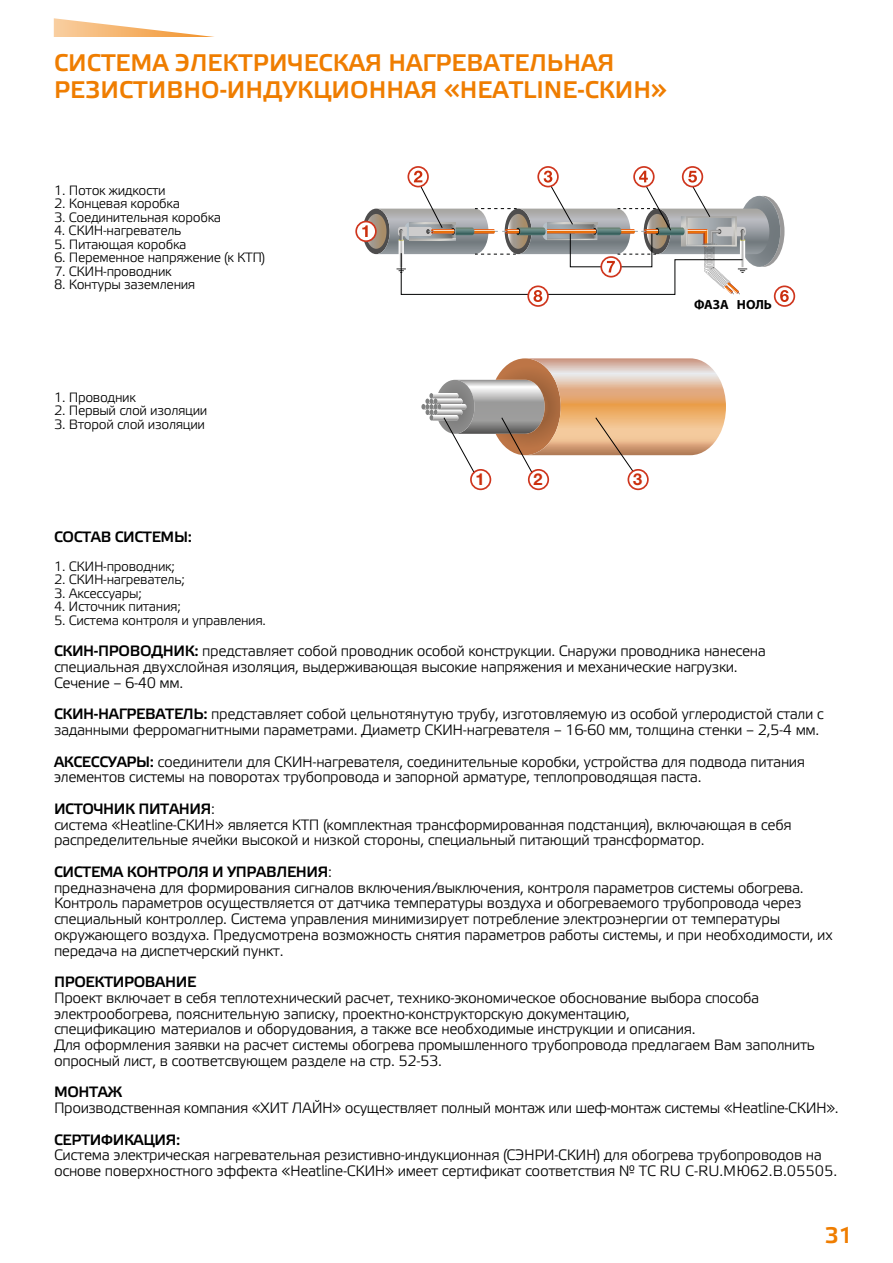
<style>
.page{position:relative;width:893px;height:1263px;background:#fff}
.page>*{position:absolute;margin:0;border:0;box-sizing:border-box;transform-origin:0 0}
.t1{font:24px/27px "Elektra Medium Pro";color:#ef7d00}
.t2{font:22.5px "Elektra Medium Pro";color:#ef7d00}
.t3{font:16.5px "Helvetica 7 Bold";color:#cb2f0d}
.t4{font:15px/15.8px "Elektra Light Pro";letter-spacing:-.025em;color:#000}
.t5{font:15px "Elektra Medium Pro";letter-spacing:-.025em;color:#000}
.t6{font:13.5px "Elektra Light Pro";letter-spacing:-.025em;color:#000}
.t7{font:700 13.2px "Myriad Pro";color:#000}
.s1{font-family:"Elektra Medium Pro"}
.s2{font-family:"Elektra Light Pro"}
</style>
<div class="page">
<svg style="left:54px;top:18px;width:160px;height:19px"></svg>
<svg style="left:775px;top:286px;width:19px;height:20px"></svg>
<div style="left:774px;top:285px;width:21px;height:22px;border:2px solid #cf361e;border-radius:50%"></div>
<svg style="left:356px;top:222px;width:20px;height:19px"></svg>
<div style="left:355px;top:221px;width:22px;height:21px;border:2px solid #cf361e;border-radius:50%"></div>
<svg style="left:408px;top:167px;width:20px;height:20px"></svg>
<div style="left:407px;top:166px;width:22px;height:21px;border:2px solid #cf361e;border-radius:50%"></div>
<svg style="left:538px;top:167px;width:20px;height:20px"></svg>
<div style="left:537px;top:166px;width:22px;height:21px;border:2px solid #cf361e;border-radius:50%"></div>
<svg style="left:634px;top:167px;width:20px;height:20px"></svg>
<div style="left:633px;top:166px;width:22px;height:21px;border:2px solid #cf361e;border-radius:50%"></div>
<svg style="left:683px;top:167px;width:19px;height:20px"></svg>
<div style="left:682px;top:166px;width:21px;height:21px;border:2px solid #cf361e;border-radius:50%"></div>
<div style="left:527px;top:285px;width:22px;height:22px;border:2px solid #cf361e;border-radius:50%"></div>
<svg style="left:362px;top:171px;width:427px;height:131px"></svg>
<div style="left:470px;top:469px;width:21px;height:21px;border:2px solid #cf361e;border-radius:50%"></div>
<div style="left:528px;top:469px;width:21px;height:21px;border:2px solid #cf361e;border-radius:50%"></div>
<svg style="left:421px;top:358px;width:305px;height:128px"></svg>
<div style="left:628px;top:470px;width:20px;height:19px;background:#fff;border-radius:50%"></div>
<div style="left:627px;top:469px;width:22px;height:21px;border:2px solid #cf361e;border-radius:50%"></div>
<h1 class="t1" style="left:54px;top:50px;width:615px">СИСТЕМА ЭЛЕКТРИЧЕСКАЯ НАГРЕВАТЕЛЬНАЯ<br>РЕЗИСТИВНО-ИНДУКЦИОННАЯ «HEATLINE-СКИН»</h1>
<p class="t6" style="left:54px;top:183px;width:113px">1. Поток жидкости</p>
<p class="t6" style="left:54px;top:196px;width:127px">2. Концевая коробка</p>
<p class="t6" style="left:54px;top:210px;width:169px">3. Соединительная коробка</p>
<p class="t6" style="left:54px;top:223px;width:129px">4. СКИН-нагреватель</p>
<p class="t6" style="left:54px;top:237px;width:134px">5. Питающая коробка</p>
<p class="t6" style="left:54px;top:250px;width:213px">6. Переменное напряжение (к КТП)</p>
<p class="t6" style="left:54px;top:264px;width:119px">7. СКИН-проводник</p>
<p class="t6" style="left:54px;top:277px;width:143px">8. Контуры заземления</p>
<p class="t6" style="left:54px;top:390px;width:83px">1. Проводник</p>
<p class="t6" style="left:54px;top:403px;width:155px">2. Первый слой изоляции</p>
<p class="t6" style="left:54px;top:417px;width:153px">3. Второй слой изоляции</p>
<p class="t7" style="left:694px;top:296px;width:79px">ФАЗА НОЛЬ</p>
<p class="t3" style="left:476px;top:470px;width:11px">1</p>
<p class="t3" style="left:533px;top:470px;width:11px">2</p>
<p class="t3" style="left:633px;top:470px;width:11px">3</p>
<p class="t5" style="left:54px;top:528px;width:139px">СОСТАВ СИСТЕМЫ:</p>
<p class="t6" style="left:54px;top:559px;width:122px">1. СКИН-проводник;</p>
<p class="t6" style="left:54px;top:573px;width:132px">2. СКИН-нагреватель;</p>
<p class="t6" style="left:54px;top:586px;width:89px">3. Аксессуары;</p>
<p class="t6" style="left:54px;top:600px;width:128px">4. Источник питания;</p>
<p class="t6" style="left:54px;top:613px;width:213px">5. Система контроля и управления.</p>
<p class="t4" style="left:54px;top:644px;width:713px"><span class="s1">СКИН-ПРОВОДНИК:</span> представляет собой проводник особой конструкции. Снаружи проводника нанесена специальная двухслойная изоляция, выдерживающая высокие напряжения и механические нагрузки.<br>Сечение – 6-40 мм.</p>
<p class="t4" style="left:54px;top:707px;width:771px"><span class="s1">СКИН-НАГРЕВАТЕЛЬ:</span> представляет собой цельнотянутую трубу, изготовляемую из особой углеродистой стали с заданными ферромагнитными параметрами. Диаметр СКИН-нагревателя – 16-60 мм, толщина стенки – 2,5-4 мм.</p>
<p class="t4" style="left:54px;top:754px;width:753px"><span class="s1">АКСЕССУАРЫ:</span> соединители для СКИН-нагревателя, соединительные коробки, устройства для подвода питания элементов системы на поворотах трубопровода и запорной арматуре, теплопроводящая паста.</p>
<p class="t5" style="left:54px;top:800px;width:162px">ИСТОЧНИК ПИТАНИЯ<span class="s2">:</span></p>
<p class="t4" style="left:54px;top:817px;width:739px">система «Heatline-СКИН» является КТП (комплектная трансформированная подстанция), включающая в себя распределительные ячейки высокой и низкой стороны, специальный питающий трансформатор.</p>
<p class="t5" style="left:54px;top:863px;width:279px">СИСТЕМА КОНТРОЛЯ И УПРАВЛЕНИЯ<span class="s2">:</span></p>
<p class="t4" style="left:54px;top:880px;width:780px">предназначена для формирования сигналов включения/выключения, контроля параметров системы обогрева.<br>Контроль параметров осуществляется от датчика температуры воздуха и обогреваемого трубопровода через специальный контроллер. Система управления минимизирует потребление электроэнергии от температуры окружающего воздуха. Предусмотрена возможность снятия параметров работы системы, и при необходимости, их передача на диспетчерский пункт.</p>
<p class="t5" style="left:54px;top:974px;width:144px">ПРОЕКТИРОВАНИЕ</p>
<p class="t4" style="left:54px;top:990px;width:763px">Проект включает в себя теплотехнический расчет, технико-экономическое обоснование выбора способа электрообогрева, пояснительную записку, проектно-конструкторскую документацию,<br>спецификацию материалов и оборудования, а также все необходимые инструкции и описания.<br>Для оформления заявки на расчет системы обогрева промышленного трубопровода предлагаем Вам заполнить опросный лист, в соответсвующем разделе на стр. 52-53.</p>
<p class="t5" style="left:54px;top:1084px;width:70px">МОНТАЖ</p>
<p class="t4" style="left:54px;top:1101px;width:786px">Производственная компания «ХИТ ЛАЙН» осуществляет полный монтаж или шеф-монтаж системы «Heatline-СКИН».</p>
<p class="t5" style="left:54px;top:1131px;width:128px">СЕРТИФИКАЦИЯ:</p>
<p class="t4" style="left:54px;top:1148px;width:785px">Система электрическая нагревательная резистивно-индукционная (СЭНРИ-СКИН) для обогрева трубопроводов на основе поверхностного эффекта «Heatline-СКИН» имеет сертификат соответствия № ТС RU C-RU.МЮ62.В.05505.</p>
<h2 class="t2" style="left:825px;top:1222px;width:30px">31</h2>
</div>
